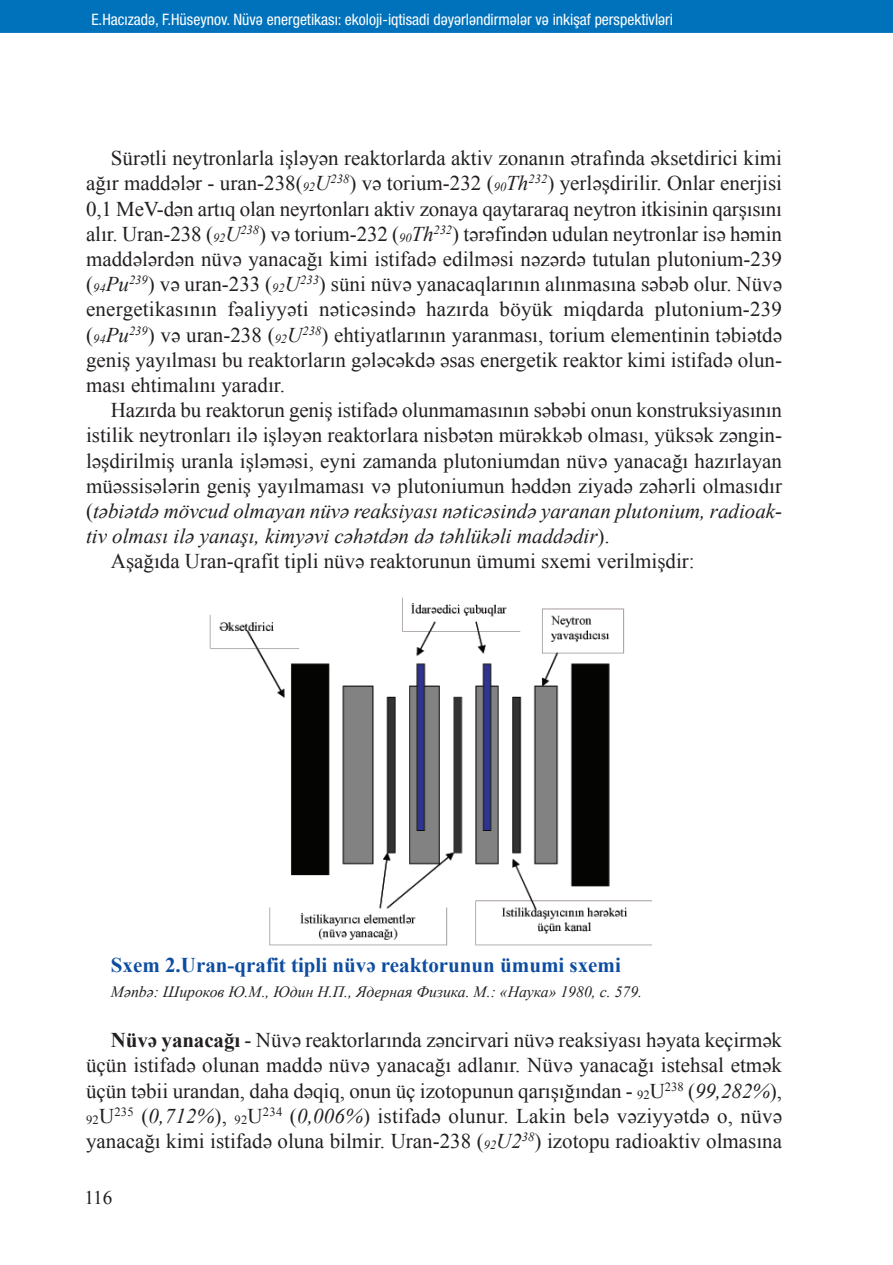
<style>
.page{position:relative;width:893px;height:1265px;background:#fff}
.page>*{position:absolute;margin:0;border:0;box-sizing:border-box;transform-origin:0 0}
.t1{font:21px/25.2px "Times New Roman";color:#231f20;text-align:justify}
.t2{font:italic 21px "Times New Roman";color:#231f20}
.t3{font:700 21px "Times New Roman";color:#0d4da1}
.t4{font:19.25px "Times New Roman";color:#231f20}
.t5{font:condensed 15.75px "Az Helvetica Neue";color:#fff}
.t6{font:italic 15.75px "Times New Roman";color:#231f20}
.s1{font-style:italic;font-size:12.6px}
.s2{font-style:italic}
.s3{font-style:normal}
.s4{font-weight:700}
.s5{font-size:12.6px}
</style>
<div class="page">
<div style="left:0;top:0;width:893px;height:33px;background:#0072bc"></div>
<img style="left:209px;top:597px;width:442px;height:349px">
<p class="t5" style="left:91px;top:14px;width:583px">E.Hacızadə, F.Hüseynov. Nüvə energetikası: ekoloji-iqtisadi dəyərləndirmələr və inkişaf perspektivləri</p>
<p class="t1" style="left:86px;top:145px;width:697px;text-indent:25px">Sürətli neytronlarla işləyən reaktorlarda aktiv zonanın ətrafında əksetdirici kimi ağır maddələr - uran-238(<span class="s1">92</span><span class="s2">U</span><sup>238</sup>) və torium-232 (<span class="s1">90</span><span class="s2">Th</span><sup>232</sup>) yerləşdirilir. Onlar enerjisi 0,1 MeV-dən artıq olan neyrtonları aktiv zonaya qaytararaq neytron itkisinin qarşısını alır. Uran-238 (<span class="s1">92</span><span class="s2">U</span><sup>238</sup>) və torium-232 (<span class="s1">90</span><span class="s2">Th</span><sup>232</sup>) tərəfindən udulan neytronlar isə həmin maddələrdən nüvə yanacağı kimi istifadə edilməsi nəzərdə tutulan plutonium-239 (<span class="s1">94</span><span class="s2">Pu</span><sup>239</sup>) və uran-233 (<span class="s1">92</span><span class="s2">U</span><sup>233</sup>) süni nüvə yanacaqlarının alınmasına səbəb olur. Nüvə energetikasının fəaliyyəti nəticəsində hazırda böyük miqdarda plutonium-239 (<span class="s1">94</span><span class="s2">Pu</span><sup>239</sup>) və uran-238 (<span class="s1">92</span><span class="s2">U</span><sup>238</sup>) ehtiyatlarının yaranması, torium elementinin təbiətdə geniş yayılması bu reaktorların gələcəkdə əsas energetik reaktor kimi istifadə olun&shy;ması ehtimalını yaradır.</p>
<p class="t1" style="left:111px;top:397px;width:673px">Hazırda bu reaktorun geniş istifadə olunmamasının səbəbi onun konstruksiyasının</p>
<p class="t1" style="left:86px;top:423px;width:697px">istilik neytronları ilə işləyən reaktorlara nisbətən mürəkkəb olması, yüksək zəngin-</p>
<p class="t1" style="left:86px;top:448px;width:697px">ləşdirilmiş uranla işləməsi, eyni zamanda plutoniumdan nüvə yanacağı hazırlayan</p>
<p class="t1" style="left:86px;top:473px;width:697px">müəssisələrin geniş yayılmaması və plutoniumun həddən ziyadə zəhərli olmasıdır</p>
<p class="t2" style="left:86px;top:499px;width:697px"><span class="s3">(</span>təbiətdə mövcud olmayan nüvə reaksiyası nəticəsində yaranan plutonium, radioak-</p>
<p class="t2" style="left:86px;top:524px;width:525px">tiv olması ilə yanaşı, kimyəvi cəhətdən də təhlükəli maddədir<span class="s3">).</span></p>
<p class="t1" style="left:111px;top:549px;width:585px">Aşağıda Uran-qrafit tipli nüvə reaktorunun ümumi sxemi verilmişdir:</p>
<p class="t3" style="left:111px;top:953px;width:512px">Sxem 2.Uran-qrafit tipli nüvə reaktorunun ümumi sxemi</p>
<p class="t6" style="left:111px;top:983px;width:533px">Mənbə: Широков Ю.М., Юдин Н.П., Ядерная Физика. М.: «Наука» 1980, с. 579.</p>
<p class="t1" style="left:86px;top:1027px;width:697px;text-indent:25px"><span class="s4">Nüvə yanacağı</span> - Nüvə reaktorlarında zəncirvari nüvə reaksiyası həyata keçirmək üçün istifadə olunan maddə nüvə yanacağı adlanır. Nüvə yanacağı istehsal etmək üçün təbii urandan, daha dəqiq, onun üç izotopunun qarışığından - <span class="s5">92</span>U<sup>238</sup> (<span class="s2">99,282%</span>), <span class="s5">92</span>U<sup>235</sup> (<span class="s2">0,712%</span>), <span class="s5">92</span>U<sup>234</sup> (<span class="s2">0,006%</span>) istifadə olunur. Lakin belə vəziyyətdə o, nüvə yanacağı kimi istifadə oluna bilmir. Uran-238 (<span class="s1">92</span><span class="s2">U2</span><sup>38</sup>) izotopu radioaktiv olmasına</p>
<p class="t4" style="left:84px;top:1187px;width:30px">116</p>
</div>
